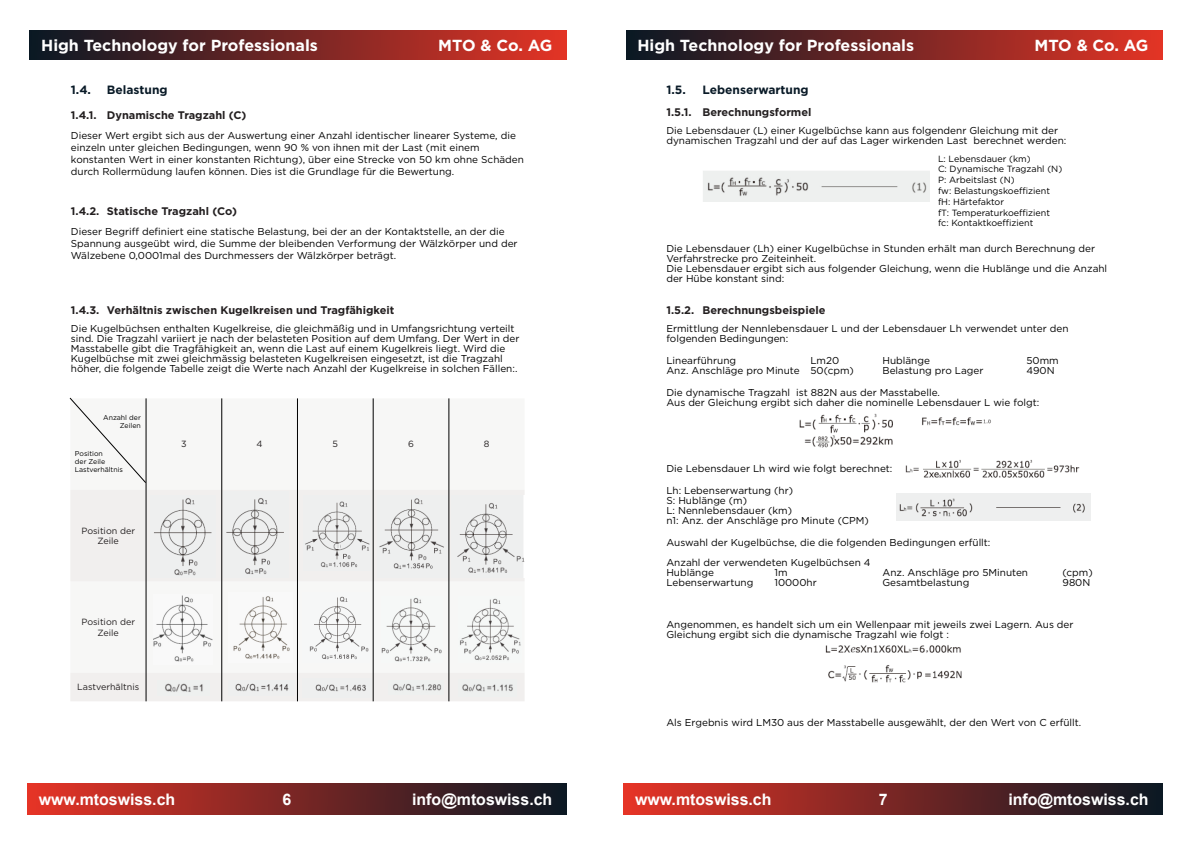
<style>
.page{position:relative;width:1191px;height:842px;background:#fff}
.page>*{position:absolute;margin:0;border:0;box-sizing:border-box;transform-origin:0 0}
.t1{font:700 16px "Gotham";color:#fff}
.t2{font:700 15.9px "Arial";color:#fff}
.t3{font:700 15px "Arial";color:#fff}
.t4{font:700 12px "Gotham";color:#091a27}
.t5{font:700 11px "Gotham";color:#231f20}
.t6{font:10px/10px "Gotham";color:#000}
.t7{font:9px/10.8px "Gotham";color:#000}
.t8{font:9px/10.8px "Gotham";color:#231f20;text-align:center}
.t9{font:7px/8.4px "Gotham";color:#000}
.s1{font-size:15px}
</style>
<div class="page">
<img style="left:28px;top:783px;width:538px;height:31px">
<div style="left:30px;top:31px;width:536px;height:29px;background:linear-gradient(to right,#0a1824,#e23425)"></div>
<img style="left:624px;top:783px;width:538px;height:31px">
<div style="left:626px;top:31px;width:536px;height:29px;background:linear-gradient(to right,#0a1824,#e23425)"></div>
<div style="left:70px;top:490px;width:454px;height:211px;background:#f1efef"></div>
<hr style="left:146px;top:398px;width:1px;height:303px;background:#000">
<hr style="left:221px;top:398px;width:1px;height:303px;background:#000">
<hr style="left:297px;top:398px;width:1px;height:303px;background:#000">
<hr style="left:373px;top:398px;width:1px;height:303px;background:#000">
<hr style="left:448px;top:398px;width:1px;height:303px;background:#000">
<div style="left:70px;top:398px;width:76px;height:85px;background:#f7f7f6"></div>
<img style="left:158px;top:680px;width:51px;height:15px">
<img style="left:224px;top:492px;width:64px;height:85px">
<img style="left:303px;top:495px;width:68px;height:75px">
<img style="left:377px;top:495px;width:70px;height:82px">
<img style="left:452px;top:495px;width:72px;height:82px">
<img style="left:154px;top:594px;width:58px;height:70px">
<img style="left:229px;top:592px;width:63px;height:70px">
<svg style="left:336px;top:544px;width:4px;height:4px"></svg>
<img style="left:150px;top:495px;width:66px;height:82px">
<img style="left:303px;top:592px;width:67px;height:70px">
<img style="left:381px;top:596px;width:61px;height:66px">
<img style="left:458px;top:596px;width:63px;height:66px">
<img style="left:229px;top:680px;width:65px;height:15px">
<img style="left:303px;top:678px;width:68px;height:19px">
<img style="left:388px;top:681px;width:55px;height:14px">
<img style="left:459px;top:679px;width:57px;height:17px">
<img style="left:799px;top:413px;width:192px;height:35px">
<img style="left:905px;top:460px;width:175px;height:18px">
<img style="left:703px;top:171px;width:226px;height:30px">
<img style="left:896px;top:494px;width:194px;height:26px">
<img style="left:825px;top:645px;width:137px;height:38px">
<h1 class="t1" style="left:41px;top:38px;width:278px">High Technology for Professionals</h1>
<h1 class="t1" style="left:438px;top:38px;width:115px">MTO &amp; Co. AG</h1>
<p class="t4" style="left:71px;top:84px;width:22px">1.4.</p>
<p class="t4" style="left:107px;top:84px;width:62px">Belastung</p>
<p class="t5" style="left:71px;top:110px;width:177px">1.4.1. Dynamische Tragzahl (C)</p>
<p class="t6" style="left:71px;top:130px;width:454px;line-height:12px">Dieser Wert ergibt sich aus der Auswertung einer Anzahl identischer linearer Systeme, die einzeln unter gleichen Bedingungen, wenn 90 % von ihnen mit der Last (mit einem konstanten Wert in einer konstanten Richtung), über eine Strecke von 50 km ohne Schäden durch Rollermüdung laufen können. Dies ist die Grundlage für die Bewertung.</p>
<p class="t5" style="left:71px;top:206px;width:167px">1.4.2. Statische Tragzahl (Co)</p>
<p class="t6" style="left:71px;top:226px;width:448px;line-height:12px">Dieser Begriff definiert eine statische Belastung, bei der an der Kontaktstelle, an der die<br>Spannung ausgeübt wird, die Summe der bleibenden Verformung der Wälzkörper und der<br>Wälzebene 0,0001mal des Durchmessers der Wälzkörper beträgt.</p>
<p class="t5" style="left:71px;top:305px;width:325px">1.4.3. Verhältnis zwischen Kugelkreisen und Tragfähigkeit</p>
<p class="t6" style="left:71px;top:324px;width:450px">Die Kugelbüchsen enthalten Kugelkreise, die gleichmäßig und in Umfangsrichtung verteilt sind. Die Tragzahl variiert je nach der belasteten Position auf dem Umfang. Der Wert in der Masstabelle gibt die Tragfähigkeit an, wenn die Last auf einem Kugelkreis liegt. Wird die Kugelbüchse mit zwei gleichmässig belasteten Kugelkreisen eingesetzt, ist die Tragzahl höher, die folgende Tabelle zeigt die Werte nach Anzahl der Kugelkreise in solchen Fällen:.</p>
<p class="t9" style="left:103px;top:414px;width:39px;text-align:right">Anzahl der<br>Zeilen</p>
<p class="t9" style="left:75px;top:449px;width:50px">Position<br>der Zeile<br>Lastverhältnis</p>
<p class="t8" style="left:81px;top:525px;width:55px">Position der<br>Zeile</p>
<p class="t8" style="left:81px;top:617px;width:55px">Position der<br>Zeile</p>
<p class="t8" style="left:77px;top:682px;width:63px">Lastverhältnis</p>
<p class="t8" style="left:181px;top:439px;width:7px">3</p>
<p class="t8" style="left:257px;top:439px;width:8px">4</p>
<p class="t8" style="left:332px;top:439px;width:7px">5</p>
<p class="t8" style="left:408px;top:439px;width:7px">6</p>
<p class="t8" style="left:484px;top:439px;width:7px">8</p>
<h2 class="t2" style="left:39px;top:793px;width:138px">www.mtoswiss.ch</h2>
<h2 class="t2" style="left:282px;top:793px;width:17px">6<span class="s1">6</span></h2>
<h2 class="t2" style="left:412px;top:793px;width:142px">info@mtoswiss.ch</h2>
<h1 class="t1" style="left:637px;top:38px;width:278px">High Technology for Professionals</h1>
<h1 class="t1" style="left:1034px;top:38px;width:115px">MTO &amp; Co. AG</h1>
<p class="t4" style="left:666px;top:84px;width:21px">1.5.</p>
<p class="t4" style="left:702px;top:84px;width:108px">Lebenserwartung</p>
<p class="t5" style="left:666px;top:107px;width:147px">1.5.1. Berechnungsformel</p>
<p class="t6" style="left:666px;top:126px;width:401px">Die Lebensdauer (L) einer Kugelbüchse kann aus folgendenr Gleichung mit der dynamischen Tragzahl und der auf das Lager wirkenden Last berechnet werden:</p>
<p class="t7" style="left:938px;top:154px;width:126px">L: Lebensdauer (km)<br>C: Dynamische Tragzahl (N)<br>P: Arbeitslast (N)<br>fw: Belastungskoeffizient fH: Härtefaktor<br>fT: Temperaturkoeffizient fc: Kontaktkoeffizient</p>
<p class="t6" style="left:666px;top:244px;width:442px">Die Lebensdauer (Lh) einer Kugelbüchse in Stunden erhält man durch Berechnung der Verfahrstrecke pro Zeiteinheit.<br>Die Lebensdauer ergibt sich aus folgender Gleichung, wenn die Hublänge und die Anzahl der Hübe konstant sind:</p>
<p class="t5" style="left:666px;top:305px;width:161px">1.5.2. Berechnungsbeispiele</p>
<p class="t6" style="left:666px;top:324px;width:403px">Ermittlung der Nennlebensdauer L und der Lebensdauer Lh verwendet unter den folgenden Bedingungen:</p>
<p class="t6" style="left:666px;top:356px;width:71px">Linearführung</p>
<p class="t6" style="left:810px;top:356px;width:30px">Lm20</p>
<p class="t6" style="left:882px;top:356px;width:49px">Hublänge</p>
<p class="t6" style="left:1026px;top:356px;width:34px">50mm</p>
<p class="t6" style="left:666px;top:366px;width:189px">Anz. Anschläge pro Minute 50(cpm)</p>
<p class="t6" style="left:882px;top:366px;width:102px">Belastung pro Lager</p>
<p class="t6" style="left:1026px;top:366px;width:30px">490N</p>
<p class="t6" style="left:666px;top:388px;width:374px">Die dynamische Tragzahl ist 882N aus der Masstabelle.<br>Aus der Gleichung ergibt sich daher die nominelle Lebensdauer L wie folgt:</p>
<p class="t6" style="left:666px;top:464px;width:228px">Die Lebensdauer Lh wird wie folgt berechnet:</p>
<p class="t6" style="left:666px;top:486px;width:204px">Lh: Lebenserwartung (hr)<br>S: Hublänge (m)<br>L: Nennlebensdauer (km)<br>n1: Anz. der Anschläge pro Minute (CPM)</p>
<p class="t6" style="left:666px;top:533px;width:326px;line-height:20px">Auswahl der Kugelbüchse, die die folgenden Bedingungen erfüllt:<br>Anzahl der verwendeten Kugelbüchsen 4</p>
<p class="t6" style="left:666px;top:568px;width:49px">Hublänge</p>
<p class="t6" style="left:774px;top:568px;width:15px">1m</p>
<p class="t6" style="left:882px;top:568px;width:147px">Anz. Anschläge pro 5Minuten</p>
<p class="t6" style="left:1062px;top:568px;width:32px">(cpm)</p>
<p class="t6" style="left:666px;top:578px;width:88px">Lebenserwartung</p>
<p class="t6" style="left:774px;top:578px;width:44px">10000hr</p>
<p class="t6" style="left:882px;top:578px;width:88px">Gesamtbelastung</p>
<p class="t6" style="left:1062px;top:578px;width:29px">980N</p>
<p class="t6" style="left:666px;top:620px;width:409px">Angenommen, es handelt sich um ein Wellenpaar mit jeweils zwei Lagern. Aus der<br>Gleichung ergibt sich die dynamische Tragzahl wie folgt :</p>
<p class="t6" style="left:666px;top:718px;width:416px">Als Ergebnis wird LM30 aus der Masstabelle ausgewählt, der den Wert von C erfüllt.</p>
<h2 class="t2" style="left:635px;top:793px;width:138px">www.mtoswiss.ch</h2>
<h2 class="t2" style="left:879px;top:793px;width:10px">7</h2>
<h2 class="t2" style="left:1008px;top:793px;width:142px">info@mtoswiss.ch</h2>
<h3 class="t3" style="left:882px;top:793px;width:10px">7</h3>
</div>
